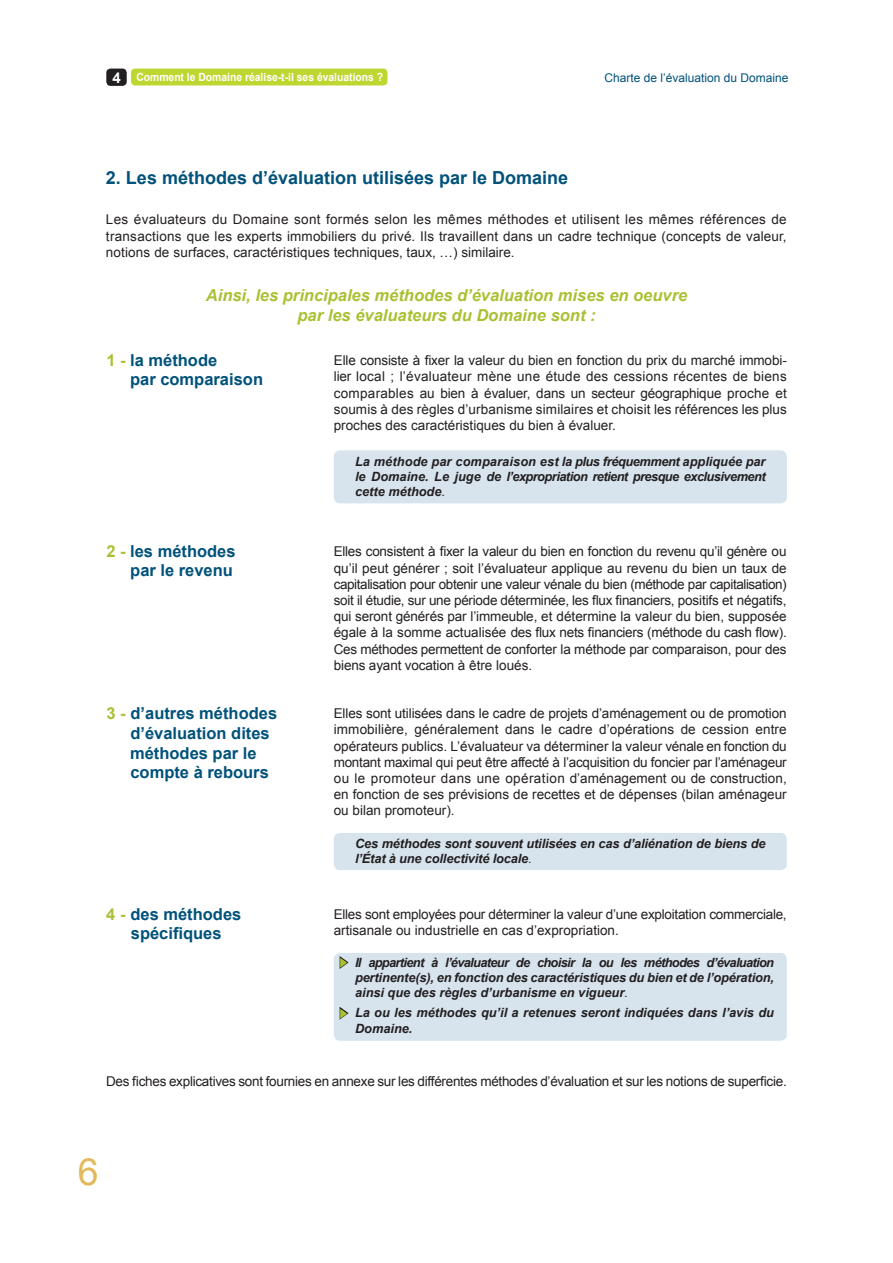
<style>
.page{position:relative;width:893px;height:1263px;background:#fff}
.page>*{position:absolute;margin:0;border:0;box-sizing:border-box;transform-origin:0 0}
.t1{font:37.5px "Arial";color:#e2b95c}
.t2{font:700 18px "Arial";color:#00527b}
.t3{font:700 16.5px/19.8px "Arial";color:#00527b}
.t4{font:italic 700 16.5px/19.8px "Arial";color:#aac032;text-align:center}
.t5{font:13.5px/16.2px "Arial";letter-spacing:-.01em;color:#231f20;text-align:justify}
.t6{font:italic 700 12.75px/15.3px "Arial";letter-spacing:-.01em;color:#231f20;text-align:justify}
.t7{font:12px "Arial";color:#00527b}
.t8{font:700 11.25px "Arial";color:#fff;scale:.92 1}
.s1{font-size:15px}
.s2{color:#aac032}
.s3{font-weight:400;font-style:normal}
</style>
<div class="page">
<div style="left:334px;top:833px;width:453px;height:37px;background:#d7e4ee;border-radius:6px"></div>
<div style="left:334px;top:953px;width:453px;height:88px;background:#d7e4ee;border-radius:6px"></div>
<div style="left:334px;top:450px;width:453px;height:53px;background:#d7e4ee;border-radius:6px"></div>
<div style="left:131px;top:69px;width:256px;height:16px;background:#bed630;border-radius:4px"></div>
<div style="left:106px;top:69px;width:21px;height:17px;background:#231f20;border-radius:4px"></div>
<svg style="left:339px;top:956px;width:10px;height:13px"></svg>
<svg style="left:339px;top:1006px;width:10px;height:14px"></svg>
<p class="t8" style="left:112px;top:70px;width:296px"><span class="s1">4</span> Comment le Domaine réalise-t-il ses évaluations ?</p>
<p class="t7" style="left:604px;top:70px;width:186px">Charte de l’évaluation du Domaine</p>
<h2 class="t2" style="left:106px;top:165px;width:464px">2. Les méthodes d’évaluation utilisées par le Domaine</h2>
<p class="t5" style="left:106px;top:212px;width:682px">Les évaluateurs du Domaine sont formés selon les mêmes méthodes et utilisent les mêmes références de transactions que les experts immobiliers du privé. Ils travaillent dans un cadre technique (concepts de valeur, notions de surfaces, caractéristiques techniques, taux, …) similaire.</p>
<p class="t4" style="left:206px;top:286px;width:483px">Ainsi, les principales méthodes d’évaluation mises en oeuvre par les évaluateurs du Domaine sont :</p>
<p class="t3" style="left:130px;top:350px;width:134px;text-indent:-24px"><span class="s2">1 -</span> la méthode<br>par comparaison</p>
<p class="t5" style="left:334px;top:352px;width:455px">Elle consiste à fixer la valeur du bien en fonction du prix du marché immobi&shy;lier local ; l’évaluateur mène une étude des cessions récentes de biens comparables au bien à évaluer, dans un secteur géographique proche et soumis à des règles d’urbanisme similaires et choisit les références les plus proches des caractéristiques du bien à évaluer.</p>
<p class="t6" style="left:355px;top:454px;width:412px">La méthode par comparaison est la plus fréquemment appliquée par le Domaine. Le juge de l’expropriation retient presque exclusivement cette méthode<span class="s3">.</span></p>
<p class="t3" style="left:106px;top:541px;width:131px;text-align:right"><span class="s2">2 -</span> les méthodes par le revenu</p>
<p class="t5" style="left:334px;top:544px;width:454px">Elles consistent à fixer la valeur du bien en fonction du revenu qu’il génère ou qu’il peut générer ; soit l’évaluateur applique au revenu du bien un taux de capitalisation pour obtenir une valeur vénale du bien (méthode par capitalisation) soit il étudie, sur une période déterminée, les flux financiers, positifs et négatifs, qui seront générés par l’immeuble, et détermine la valeur du bien, supposée égale à la somme actualisée des flux nets financiers (méthode du cash flow).<br>Ces méthodes permettent de conforter la méthode par comparaison, pour des biens ayant vocation à être loués.</p>
<p class="t3" style="left:130px;top:704px;width:149px;text-indent:-24px"><span class="s2">3 -</span> d’autres méthodes d’évaluation dites méthodes par le compte à rebours</p>
<p class="t5" style="left:334px;top:705px;width:454px">Elles sont utilisées dans le cadre de projets d’aménagement ou de promotion immobilière, généralement dans le cadre d’opérations de cession entre opérateurs publics. L’évaluateur va déterminer la valeur vénale en fonction du montant maximal qui peut être affecté à l’acquisition du foncier par l’aménageur ou le promoteur dans une opération d’aménagement ou de construction, en fonction de ses prévisions de recettes et de dépenses (bilan aménageur ou bilan promoteur).</p>
<p class="t6" style="left:355px;top:836px;width:412px">Ces méthodes sont souvent utilisées en cas d’aliénation de biens de l’État à une collectivité locale<span class="s3">.</span></p>
<p class="t3" style="left:106px;top:904px;width:137px;text-align:center"><span class="s2">4 -</span> des méthodes spécifiques</p>
<p class="t5" style="left:334px;top:906px;width:454px">Elles sont employées pour déterminer la valeur d’une exploitation commerciale, artisanale ou industrielle en cas d’expropriation.</p>
<p class="t6" style="left:355px;top:955px;width:420px">Il appartient à l’évaluateur de choisir la ou les méthodes d’évaluation pertinente(s), en fonction des caractéristiques du bien et de l’opération, ainsi que des règles d’urbanisme en vigueur<span class="s3">.</span></p>
<p class="t6" style="left:355px;top:1005px;width:420px;line-height:16.2px">La ou les méthodes qu’il a retenues seront indiquées dans l’avis du<br>Domaine.</p>
<p class="t5" style="left:106px;top:1074px;width:682px">Des fiches explicatives sont fournies en annexe sur les différentes méthodes d’évaluation et sur les notions de superficie.</p>
<h1 class="t1" style="left:78px;top:1147px;width:22px">6</h1>
</div>
